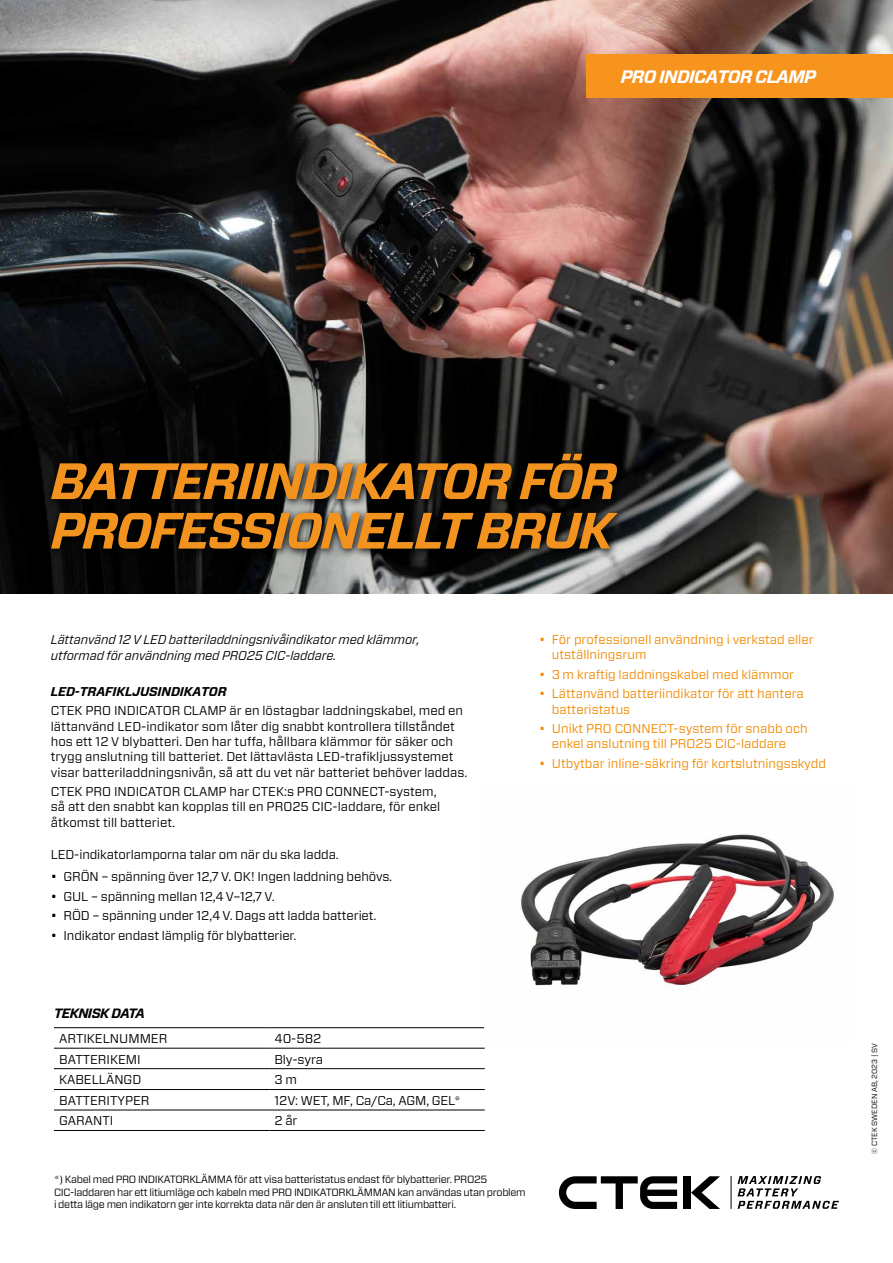
<style>
.page{position:relative;width:893px;height:1263px;background:#fff}
.page>*{position:absolute;margin:0;border:0;box-sizing:border-box;transform-origin:0 0}
.t1{font:italic 700 51px/49.5px "Forza";letter-spacing:-.04em;color:#f29320}
.t2{font:italic 700 18px "Forza";letter-spacing:-.04em;color:#fff}
.t3{font:italic 700 13.5px "Forza";letter-spacing:-.04em;color:#000}
.t4{font:12.75px/15.3px "Forza";color:#000}
.t5{font:12.75px/15.3px "Forza";color:#f18a00}
.t6{font:italic 12.75px/16.2px "Forza";letter-spacing:-.01em;color:#000}
.t7{font:italic 700 12.75px "Forza";letter-spacing:-.01em;color:#000}
.t8{font:10.5px/12.6px "Forza";letter-spacing:-.03em;color:#000}
.t9{font:7.5px "Forza";color:#000}
</style>
<div class="page">
<div style="left:684px;top:1176px;width:7px;height:33px;background:#000"></div>
<svg style="left:691px;top:1176px;width:29px;height:33px"></svg>
<svg style="left:559px;top:1176px;width:118px;height:33px"></svg>
<svg style="left:738px;top:1176px;width:101px;height:33px"></svg>
<hr style="left:731px;top:1176px;width:1px;height:33px;background:#000">
<img style="left:0;top:0;width:893px;height:593px">
<svg style="left:45px;top:447px;width:581px;height:111px;fill:#030303"></svg>
<div style="left:587px;top:54px;width:306px;height:43px;background:#f7941e"></div>
<hr style="left:54px;top:1027px;width:215px;height:1px;background:#000">
<hr style="left:269px;top:1027px;width:216px;height:1px;background:#000">
<hr style="left:54px;top:1048px;width:215px;height:1px;background:#000">
<hr style="left:269px;top:1048px;width:216px;height:1px;background:#000">
<hr style="left:54px;top:1068px;width:215px;height:1px;background:#000">
<hr style="left:269px;top:1068px;width:216px;height:1px;background:#000">
<hr style="left:54px;top:1089px;width:215px;height:1px;background:#000">
<hr style="left:269px;top:1089px;width:216px;height:1px;background:#000">
<hr style="left:54px;top:1110px;width:215px;height:1px;background:#000">
<hr style="left:269px;top:1110px;width:216px;height:1px;background:#000">
<hr style="left:54px;top:1130px;width:215px;height:1px;background:#000">
<hr style="left:269px;top:1130px;width:216px;height:1px;background:#000">
<img style="left:521px;top:834px;width:313px;height:152px">
<h2 class="t2" style="left:621px;top:64px;width:197px">PRO INDICATOR CLAMP</h2>
<h1 class="t1" style="left:51px;top:457px;width:568px">BATTERIINDIKATOR FÖR<br>PROFESSIONELLT BRUK</h1>
<p class="t6" style="left:51px;top:631px;width:370px">Lättanvänd 12 V LED batteriladdningsnivåindikator med klämmor, utformad för användning med PRO25 CIC-laddare.</p>
<p class="t7" style="left:51px;top:683px;width:177px">LED-TRAFIKLJUSINDIKATOR</p>
<p class="t4" style="left:51px;top:703px;width:418px">CTEK PRO INDICATOR CLAMP är en löstagbar laddningskabel, med en lättanvänd LED-indikator som låter dig snabbt kontrollera tillståndet hos ett 12 V blybatteri. Den har tuffa, hållbara klämmor för säker och trygg anslutning till batteriet. Det lättavlästa LED-trafikljussystemet visar batteriladdningsnivån, så att du vet när batteriet behöver laddas.</p>
<p class="t4" style="left:51px;top:784px;width:391px">CTEK PRO INDICATOR CLAMP har CTEK:s PRO CONNECT-system, så att den snabbt kan kopplas till en PRO25 CIC-laddare, för enkel åtkomst till batteriet.</p>
<p class="t4" style="left:51px;top:846px;width:289px">LED-indikatorlamporna talar om när du ska ladda.</p>
<p class="t4" style="left:51px;top:869px;width:343px">• GRÖN – spänning över 12,7 V. OK! Ingen laddning behövs.</p>
<p class="t4" style="left:51px;top:888px;width:225px">• GUL – spänning mellan 12,4 V–12,7 V.</p>
<p class="t4" style="left:51px;top:908px;width:327px">• RÖD – spänning under 12,4 V. Dags att ladda batteriet.</p>
<p class="t4" style="left:51px;top:927px;width:247px">• Indikator endast lämplig för blybatterier.</p>
<p class="t5" style="left:552px;top:631px;width:263px;text-indent:-13px">• För professionell användning i verkstad eller utställningsrum</p>
<p class="t5" style="left:539px;top:666px;width:256px">• 3 m kraftig laddningskabel med klämmor</p>
<p class="t5" style="left:552px;top:686px;width:253px;text-indent:-13px">• Lättanvänd batteriindikator för att hantera batteristatus</p>
<p class="t5" style="left:552px;top:721px;width:257px;text-indent:-13px">• Unikt PRO CONNECT-system för snabb och enkel anslutning till PRO25 CIC-laddare</p>
<p class="t5" style="left:539px;top:756px;width:288px">• Utbytbar inline-säkring för kortslutningsskydd</p>
<p class="t3" style="left:54px;top:1004px;width:92px">TEKNISK DATA</p>
<p class="t4" style="left:59px;top:1031px;width:110px">ARTIKELNUMMER</p>
<p class="t4" style="left:274px;top:1031px;width:48px">40-582</p>
<p class="t4" style="left:59px;top:1051px;width:83px">BATTERIKEMI</p>
<p class="t4" style="left:274px;top:1051px;width:50px">Bly-syra</p>
<p class="t4" style="left:59px;top:1072px;width:84px">KABELLÄNGD</p>
<p class="t4" style="left:274px;top:1072px;width:24px">3 m</p>
<p class="t4" style="left:59px;top:1092px;width:92px">BATTERITYPER</p>
<p class="t4" style="left:274px;top:1092px;width:188px">12V: WET, MF, Ca/Ca, AGM, GEL*</p>
<p class="t4" style="left:59px;top:1113px;width:56px">GARANTI</p>
<p class="t4" style="left:274px;top:1113px;width:24px">2 år</p>
<p class="t8" style="left:54px;top:1173px;width:473px">*) Kabel med PRO INDIKATORKLÄMMA för att visa batteristatus endast för blybatterier. PRO25<br>CIC-laddaren har ett litiumläge och kabeln med PRO INDIKATORKLÄMMAN kan användas utan problem i detta läge men indikatorn ger inte korrekta data när den är ansluten till ett litiumbatteri.</p>
<p class="t9" style="left:870px;top:1153px;width:112px;rotate:-90deg">© CTEK SWEDEN AB, 2023 | SV</p>
</div>
